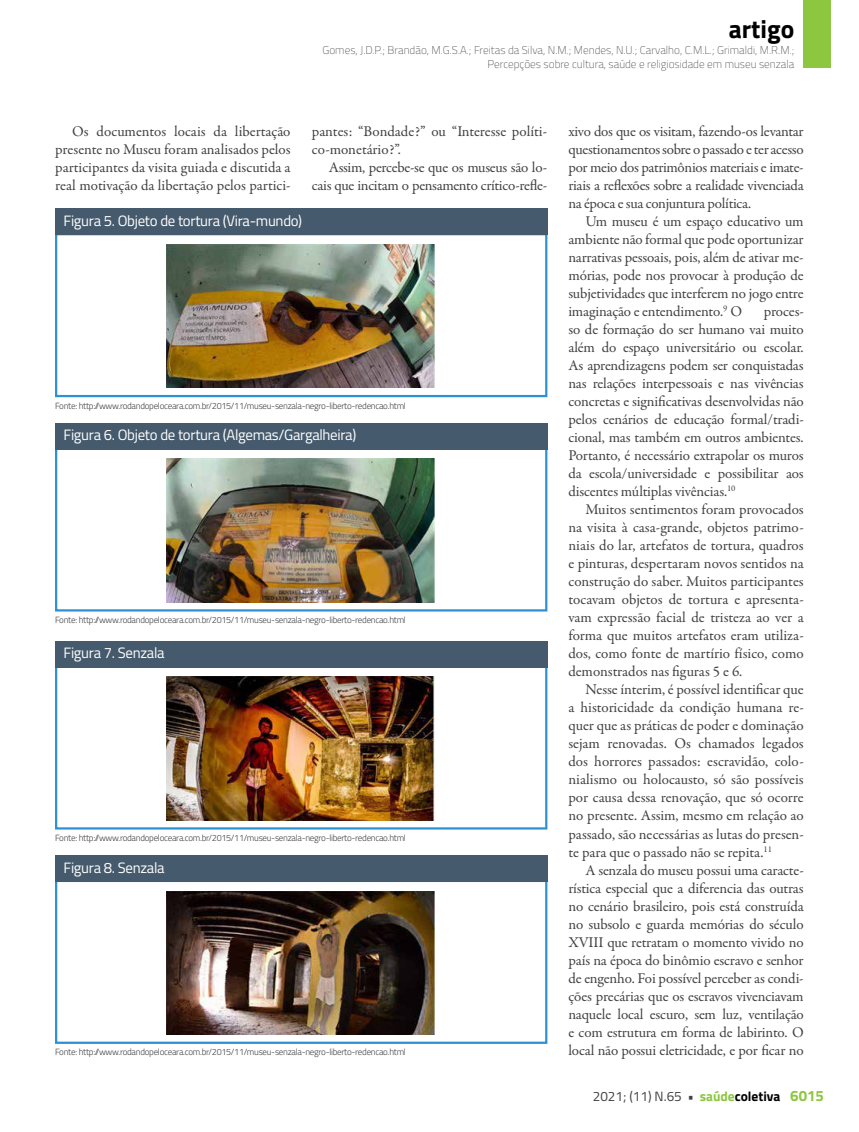
<style>
.page{position:relative;width:859px;height:1132px;background:#fff}
.page>*{position:absolute;margin:0;border:0;box-sizing:border-box;transform-origin:0 0}
.t1{font:700 25.5px "Titillium";color:#000}
.t2{font:15px/18px "Garamond Premr Pro";letter-spacing:-.01em;color:#414042;text-align:justify}
.t3{font:15px "Titillium";letter-spacing:-.02em;color:#fff}
.t4{font:13.5px "Titillium";color:#414042}
.t5{font:100 11.25px/13.5px "Titillium";color:#414042;text-align:right}
.t6{font:300 9px "Titillium";letter-spacing:-.03em;color:#414042}
.s1{font-weight:700}
.s2{font-weight:700;color:#8dc63f}
.s3{font-weight:700;color:#000}
.s4{font-weight:700;font-size:15px;color:#8dc63f}
</style>
<div class="page">
<div style="left:804px;top:0;width:27px;height:68px;background:#8dc63f"></div>
<div style="left:55px;top:233px;width:492px;height:164px;border:2px solid #2b93d1"></div>
<div style="left:55px;top:208px;width:492px;height:27px;background:#455a6c"></div>
<img style="left:167px;top:244px;width:267px;height:143px">
<div style="left:55px;top:665px;width:492px;height:164px;border:2px solid #2b93d1"></div>
<div style="left:55px;top:640px;width:492px;height:27px;background:#455a6c"></div>
<img style="left:167px;top:676px;width:267px;height:143px">
<div style="left:55px;top:447px;width:492px;height:164px;border:2px solid #2b93d1"></div>
<div style="left:55px;top:423px;width:492px;height:26px;background:#455a6c"></div>
<img style="left:167px;top:458px;width:267px;height:144px">
<div style="left:55px;top:879px;width:492px;height:164px;border:2px solid #2b93d1"></div>
<div style="left:55px;top:855px;width:492px;height:26px;background:#455a6c"></div>
<img style="left:167px;top:891px;width:267px;height:143px">
<h1 class="t1" style="left:729px;top:10px;width:67px">artigo</h1>
<p class="t5" style="left:322px;top:43px;width:473px">Gomes, J.D.P.; Brandão, M.G.S.A.; Freitas da Silva, N.M.; Mendes, N.U.; Carvalho, C.M.L.; Grimaldi, M.R.M.;<br>Percepções sobre cultura, saúde e religiosidade em museu senzala</p>
<p class="t2" style="left:55px;top:122px;width:237px;text-indent:17px">Os documentos locais da libertação presente no Museu foram analisados pelos participantes da visita guiada e discutida a real motivação da libertação pelos partici-</p>
<p class="t2" style="left:312px;top:122px;width:237px">pantes: “Bondade?” ou “Interesse políti&shy;co-monetário?”.</p>
<p class="t2" style="left:312px;top:158px;width:237px;text-align:right">Assim, percebe-se que os museus são lo&shy;cais que incitam o pensamento crítico-refle-</p>
<p class="t3" style="left:64px;top:210px;width:240px">Figura 5. Objeto de tortura (Vira-mundo)</p>
<p class="t6" style="left:55px;top:399px;width:352px">Fonte: http://www.rodandopeloceara.com.br/2015/11/museu-senzala-negro-liberto-redencao.html</p>
<p class="t3" style="left:64px;top:424px;width:294px">Figura 6. Objeto de tortura (Algemas/Gargalheira)</p>
<p class="t6" style="left:55px;top:613px;width:352px">Fonte: http://www.rodandopeloceara.com.br/2015/11/museu-senzala-negro-liberto-redencao.html</p>
<p class="t3" style="left:64px;top:642px;width:103px">Figura 7. Senzala</p>
<p class="t6" style="left:55px;top:831px;width:352px">Fonte: http://www.rodandopeloceara.com.br/2015/11/museu-senzala-negro-liberto-redencao.html</p>
<p class="t3" style="left:64px;top:856px;width:103px">Figura 8. Senzala</p>
<p class="t6" style="left:55px;top:1045px;width:352px">Fonte: http://www.rodandopeloceara.com.br/2015/11/museu-senzala-negro-liberto-redencao.html</p>
<p class="t2" style="left:568px;top:122px;width:237px">xivo dos que os visitam, fazendo-os levantar questionamentos sobre o passado e ter acesso por meio dos patrimônios materiais e imate&shy;riais a reflexões sobre a realidade vivenciada na época e sua conjuntura política.</p>
<p class="t2" style="left:568px;top:212px;width:237px;text-indent:17px">Um museu é um espaço educativo um ambiente não formal que pode oportunizar narrativas pessoais, pois, além de ativar me&shy;mórias, pode nos provocar à produção de subjetividades que interferem no jogo entre imaginação e entendimento.<sup>9</sup> O</p>
<p class="t2" style="left:568px;top:302px;width:237px;text-indent:195px">proces&shy;so de formação do ser humano vai muito além do espaço universitário ou escolar.<br>As aprendizagens podem ser conquistadas nas relações interpessoais e nas vivências concretas e significativas desenvolvidas não pelos cenários de educação formal/tradi&shy;cional, mas também em outros ambientes.<br>Portanto, é necessário extrapolar os muros da escola/universidade e possibilitar aos discentes múltiplas vivências.<sup>10</sup></p>
<p class="t2" style="left:568px;top:500px;width:237px;text-indent:17px">Muitos sentimentos foram provocados na visita à casa-grande, objetos patrimo&shy;niais do lar, artefatos de tortura, quadros e pinturas, despertaram novos sentidos na construção do saber. Muitos participantes tocavam objetos de tortura e apresenta&shy;vam expressão facial de tristeza ao ver a forma que muitos artefatos eram utiliza&shy;dos, como fonte de martírio físico, como demonstrados nas figuras 5 e 6.</p>
<p class="t2" style="left:568px;top:680px;width:237px;text-indent:17px">Nesse ínterim, é possível identificar que a historicidade da condição humana re&shy;quer que as práticas de poder e dominação sejam renovadas. Os chamados legados dos horrores passados: escravidão, colo&shy;nialismo ou holocausto, só são possíveis por causa dessa renovação, que só ocorre no presente. Assim, mesmo em relação ao passado, são necessárias as lutas do presen&shy;te para que o passado não se repita.<sup>11</sup></p>
<p class="t2" style="left:568px;top:860px;width:237px;text-indent:17px">A senzala do museu possui uma caracte&shy;rística especial que a diferencia das outras no cenário brasileiro, pois está construída no subsolo e guarda memórias do século XVIII que retratam o momento vivido no país na época do binômio escravo e senhor de engenho. Foi possível perceber as condi&shy;ções precárias que os escravos vivenciavam naquele local escuro, sem luz, ventilação e com estrutura em forma de labirinto. O local não possui eletricidade, e por ficar no</p>
<p class="t4" style="left:593px;top:1086px;width:233px">2021; (11) N.65 <span class="s1">•</span> <span class="s2">saúde</span><span class="s3">coletiva</span> <span class="s4">6015</span></p>
</div>
